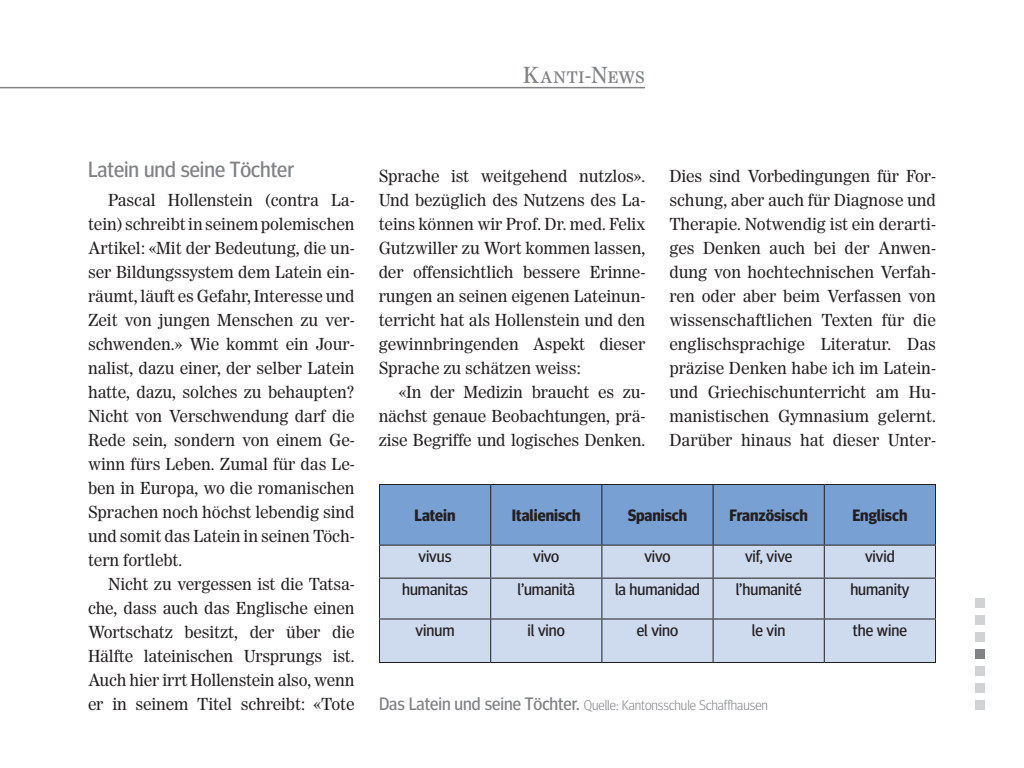
<style>
.page{position:relative;width:1024px;height:768px;background:#fff}
.page>*{position:absolute;margin:0;border:0;box-sizing:border-box;transform-origin:0 0}
.Zwischentitel_x09{font:22px "Meta Headline";color:#808285}
.Rubrikentitel_klein{font:22px "Worldwide Small Caps";color:#808285}
.GS_mE_x08{font:16.5px/24px "Worldwide";letter-spacing:-.005em;color:#231f20;text-align:justify}
.GS_oE_x08{font:16.5px "Meta Headline";color:#231f20}
.GS_oE_x08-2{font:700 16.5px "Meta Headline";color:#231f20}
.Legende_x11{font:300 14px "Meta Headline";color:#808285}
.s1{font-weight:400;font-size:18px}
</style>
<div class="page">
<div style="left:380px;top:485px;width:555px;height:60px;background:#79a0d3"></div>
<div style="left:380px;top:546px;width:555px;height:116px;background:#cedaee"></div>
<hr style="left:379px;top:484px;width:112px;height:1px;background:#231f20">
<hr style="left:379px;top:485px;width:1px;height:60px;background:#231f20">
<hr style="left:491px;top:484px;width:111px;height:1px;background:#231f20">
<hr style="left:490px;top:485px;width:1px;height:60px;background:#231f20">
<hr style="left:602px;top:484px;width:111px;height:1px;background:#231f20">
<hr style="left:601px;top:485px;width:1px;height:60px;background:#231f20">
<hr style="left:713px;top:484px;width:111px;height:1px;background:#231f20">
<hr style="left:713px;top:485px;width:1px;height:60px;background:#231f20">
<hr style="left:824px;top:484px;width:112px;height:1px;background:#231f20">
<hr style="left:824px;top:485px;width:1px;height:60px;background:#231f20">
<hr style="left:935px;top:485px;width:1px;height:60px;background:#231f20">
<hr style="left:379px;top:545px;width:112px;height:1px;background:#231f20">
<hr style="left:379px;top:546px;width:1px;height:32px;background:#231f20">
<hr style="left:491px;top:545px;width:111px;height:1px;background:#231f20">
<hr style="left:490px;top:546px;width:1px;height:32px;background:#231f20">
<hr style="left:602px;top:545px;width:111px;height:1px;background:#231f20">
<hr style="left:601px;top:546px;width:1px;height:32px;background:#231f20">
<hr style="left:713px;top:545px;width:111px;height:1px;background:#231f20">
<hr style="left:713px;top:546px;width:1px;height:32px;background:#231f20">
<hr style="left:824px;top:545px;width:112px;height:1px;background:#231f20">
<hr style="left:824px;top:546px;width:1px;height:32px;background:#231f20">
<hr style="left:935px;top:546px;width:1px;height:32px;background:#231f20">
<hr style="left:379px;top:578px;width:112px;height:1px;background:#231f20">
<hr style="left:379px;top:579px;width:1px;height:39px;background:#231f20">
<hr style="left:491px;top:578px;width:111px;height:1px;background:#231f20">
<hr style="left:490px;top:579px;width:1px;height:39px;background:#231f20">
<hr style="left:602px;top:578px;width:111px;height:1px;background:#231f20">
<hr style="left:601px;top:579px;width:1px;height:39px;background:#231f20">
<hr style="left:713px;top:578px;width:111px;height:1px;background:#231f20">
<hr style="left:713px;top:579px;width:1px;height:39px;background:#231f20">
<hr style="left:824px;top:578px;width:112px;height:1px;background:#231f20">
<hr style="left:824px;top:579px;width:1px;height:39px;background:#231f20">
<hr style="left:935px;top:579px;width:1px;height:39px;background:#231f20">
<hr style="left:379px;top:618px;width:112px;height:2px;background:#231f20">
<hr style="left:379px;top:620px;width:1px;height:42px;background:#231f20">
<hr style="left:491px;top:618px;width:111px;height:2px;background:#231f20">
<hr style="left:490px;top:620px;width:1px;height:42px;background:#231f20">
<hr style="left:602px;top:618px;width:111px;height:2px;background:#231f20">
<hr style="left:601px;top:620px;width:1px;height:42px;background:#231f20">
<hr style="left:713px;top:618px;width:111px;height:2px;background:#231f20">
<hr style="left:713px;top:620px;width:1px;height:42px;background:#231f20">
<hr style="left:824px;top:618px;width:112px;height:2px;background:#231f20">
<hr style="left:824px;top:620px;width:1px;height:42px;background:#231f20">
<hr style="left:935px;top:620px;width:1px;height:42px;background:#231f20">
<hr style="left:379px;top:662px;width:112px;height:1px;background:#231f20">
<hr style="left:491px;top:662px;width:111px;height:1px;background:#231f20">
<hr style="left:602px;top:662px;width:111px;height:1px;background:#231f20">
<hr style="left:713px;top:662px;width:111px;height:1px;background:#231f20">
<hr style="left:824px;top:662px;width:112px;height:1px;background:#231f20">
<div style="left:975px;top:599px;width:10px;height:9px;background:#d1d2d4"></div>
<div style="left:975px;top:616px;width:10px;height:9px;background:#d1d2d4"></div>
<div style="left:975px;top:633px;width:10px;height:9px;background:#d1d2d4"></div>
<div style="left:975px;top:650px;width:10px;height:9px;background:#808285"></div>
<div style="left:975px;top:667px;width:10px;height:9px;background:#d1d2d4"></div>
<div style="left:975px;top:684px;width:10px;height:9px;background:#d1d2d4"></div>
<div style="left:975px;top:701px;width:10px;height:9px;background:#d1d2d4"></div>
<hr style="left:0;top:87px;width:645px;height:1px;background:#808285">
<p class="Rubrikentitel_klein" style="left:523px;top:63px;width:123px">Kanti-News</p>
<p class="Zwischentitel_x09" style="left:88px;top:157px;width:208px">Latein und seine Töchter</p>
<p class="GS_mE_x08" style="left:88px;top:188px;width:268px;text-indent:20px">Pascal Hollenstein (contra La&shy;tein) schreibt in seinem polemischen Artikel: «Mit der Bedeutung, die un&shy;ser Bildungssystem dem Latein ein&shy;räumt, läuft es Gefahr, Interesse und Zeit von jungen Menschen zu ver&shy;schwenden.» Wie kommt ein Jour&shy;nalist, dazu einer, der selber Latein hatte, dazu, solches zu behaupten?<br>Nicht von Verschwendung darf die Rede sein, sondern von einem Ge&shy;winn fürs Leben. Zumal für das Le&shy;ben in Europa, wo die romanischen Sprachen noch höchst lebendig sind und somit das Latein in seinen Töch&shy;tern fortlebt.</p>
<p class="GS_mE_x08" style="left:88px;top:572px;width:268px;text-indent:20px">Nicht zu vergessen ist die Tatsa&shy;che, dass auch das Englische einen Wortschatz besitzt, der über die Hälfte lateinischen Ursprungs ist.<br>Auch hier irrt Hollenstein also, wenn er in seinem Titel schreibt: «Tote</p>
<p class="GS_mE_x08" style="left:379px;top:164px;width:268px">Sprache ist weitgehend nutzlos».<br>Und bezüglich des Nutzens des La&shy;teins können wir Prof. Dr. med. Felix Gutzwiller zu Wort kommen lassen, der offensichtlich bessere Erinne&shy;rungen an seinen eigenen Lateinun&shy;terricht hat als Hollenstein und den gewinnbringenden Aspekt dieser Sprache zu schätzen weiss:</p>
<p class="GS_mE_x08" style="left:379px;top:380px;width:268px;text-indent:20px">«In der Medizin braucht es zu&shy;nächst genaue Beobachtungen, prä&shy;zise Begriffe und logisches Denken.</p>
<p class="GS_mE_x08" style="left:669px;top:164px;width:268px">Dies sind Vorbedingungen für For&shy;schung, aber auch für Diagnose und Therapie. Notwendig ist ein derarti&shy;ges Denken auch bei der Anwen&shy;dung von hochtechnischen Verfah&shy;ren oder aber beim Verfassen von wissenschaftlichen Texten für die englischsprachige Literatur. Das präzise Denken habe ich im Latein&shy;und Griechischunterricht am Hu&shy;manistischen Gymnasium gelernt.<br>Darüber hinaus hat dieser Unter-</p>
<p class="GS_oE_x08-2" style="left:415px;top:506px;width:43px">Latein</p>
<p class="GS_oE_x08-2" style="left:512px;top:506px;width:70px">Italienisch</p>
<p class="GS_oE_x08-2" style="left:628px;top:506px;width:61px">Spanisch</p>
<p class="GS_oE_x08-2" style="left:730px;top:506px;width:80px">Französisch</p>
<p class="GS_oE_x08-2" style="left:852px;top:506px;width:57px">Englisch</p>
<p class="GS_oE_x08" style="left:419px;top:547px;width:35px">vivus</p>
<p class="GS_oE_x08" style="left:533px;top:547px;width:28px">vivo</p>
<p class="GS_oE_x08" style="left:644px;top:547px;width:28px">vivo</p>
<p class="GS_oE_x08" style="left:745px;top:547px;width:49px">vif, vive</p>
<p class="GS_oE_x08" style="left:865px;top:547px;width:31px">vivid</p>
<p class="GS_oE_x08" style="left:402px;top:580px;width:67px">humanitas</p>
<p class="GS_oE_x08" style="left:518px;top:580px;width:59px">l’umanità</p>
<p class="GS_oE_x08" style="left:615px;top:580px;width:86px">la humanidad</p>
<p class="GS_oE_x08" style="left:736px;top:580px;width:68px">l’humanité</p>
<p class="GS_oE_x08" style="left:850px;top:580px;width:61px">humanity</p>
<p class="GS_oE_x08" style="left:416px;top:620px;width:40px">vinum</p>
<p class="GS_oE_x08" style="left:528px;top:620px;width:39px">il vino</p>
<p class="GS_oE_x08" style="left:637px;top:620px;width:43px">el vino</p>
<p class="GS_oE_x08" style="left:752px;top:620px;width:35px">le vin</p>
<p class="GS_oE_x08" style="left:853px;top:620px;width:56px">the wine</p>
<p class="Legende_x11" style="left:379px;top:697px;width:391px"><span class="s1">Das Latein und seine Töchter.</span> Quelle: Kantonsschule Schaffhausen</p>
</div>
